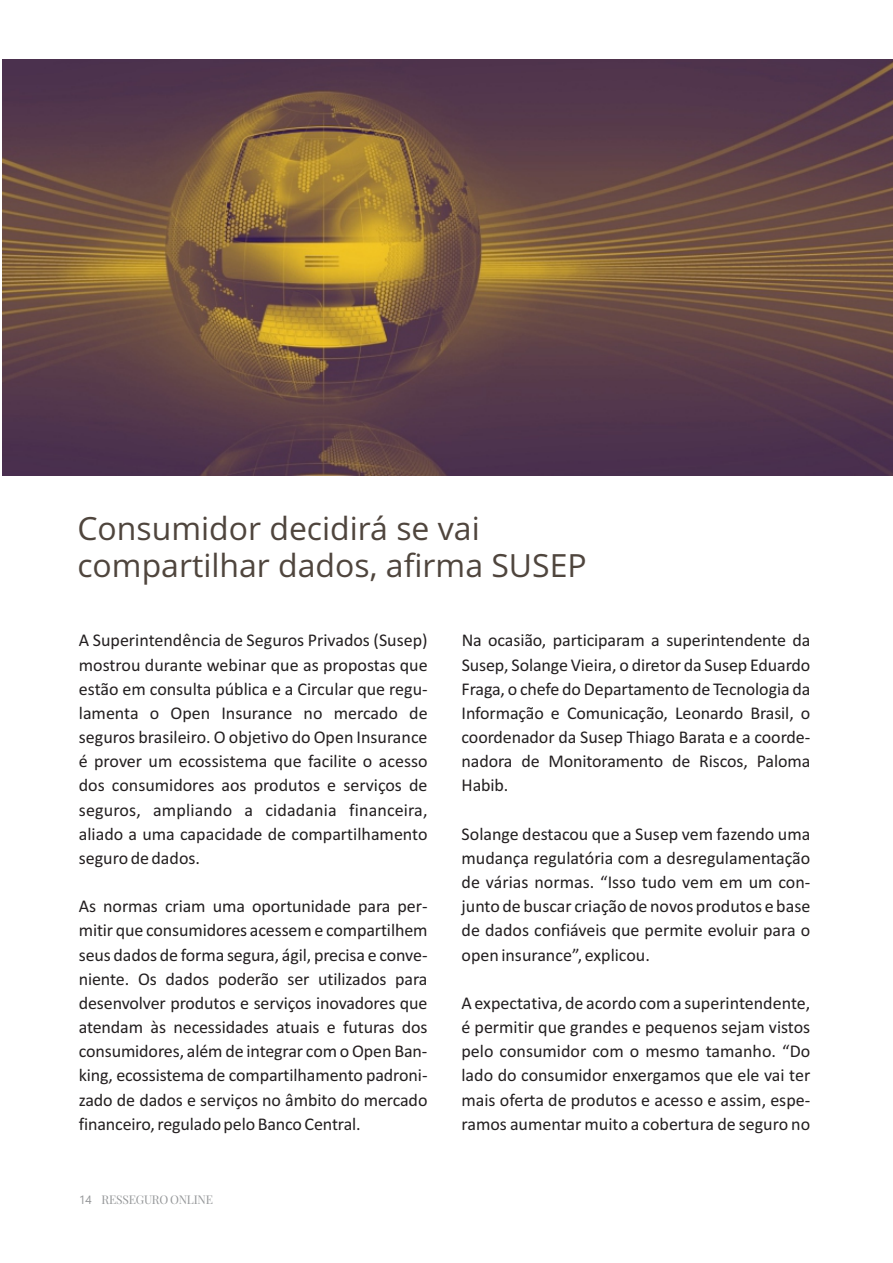
<style>
.page{position:relative;width:893px;height:1263px;background:#fff}
.page>*{position:absolute;margin:0;border:0;box-sizing:border-box;transform-origin:0 0}
.t1{font:31.95px/36.2px "Open Sans";color:#4f453d}
.t2{font:18px/24.2px "Calibri";letter-spacing:-.005em;color:#231f20}
.t3{font:12px "Playfair Display";letter-spacing:-.02em;color:#949698}
.s1{font-family:"Ebrima"}
</style>
<div class="page">
<img style="left:2px;top:59px;width:891px;height:417px">
<h1 class="t1" style="left:77px;top:514px;width:511px">Consumidor decidirá se vai compartilhar dados, afirma SUSEP</h1>
<p class="t2" style="left:79px;top:630px;width:350px">A Superintendência de Seguros Privados (Susep)</p>
<p class="t2" style="left:462px;top:630px;width:350px">Na ocasião, participaram a superintendente da</p>
<p class="t2" style="left:79px;top:654px;width:350px">mostrou durante webinar que as propostas que</p>
<p class="t2" style="left:462px;top:654px;width:350px">Susep, Solange Vieira, o diretor da Susep Eduardo</p>
<p class="t2" style="left:79px;top:678px;width:350px">estão em consulta pública e a Circular que regu-</p>
<p class="t2" style="left:462px;top:678px;width:350px">Fraga, o chefe do Departamento de Tecnologia da</p>
<p class="t2" style="left:79px;top:702px;width:350px">lamenta o Open Insurance no mercado de</p>
<p class="t2" style="left:462px;top:702px;width:350px">Informação e Comunicação, Leonardo Brasil, o</p>
<p class="t2" style="left:79px;top:726px;width:350px">seguros brasileiro. O objetivo do Open Insurance</p>
<p class="t2" style="left:462px;top:726px;width:350px">coordenador da Susep Thiago Barata e a coorde-</p>
<p class="t2" style="left:79px;top:751px;width:350px">é prover um ecossistema que facilite o acesso</p>
<p class="t2" style="left:462px;top:751px;width:350px">nadora de Monitoramento de Riscos, Paloma</p>
<p class="t2" style="left:79px;top:775px;width:350px">dos consumidores aos produtos e serviços de</p>
<p class="t2" style="left:462px;top:775px;width:48px">Habib.</p>
<p class="t2" style="left:79px;top:799px;width:350px">seguros, ampliando a cidadania financeira, aliado a uma capacidade de compartilhamento</p>
<p class="t2" style="left:462px;top:823px;width:350px">Solange destacou que a Susep vem fazendo uma</p>
<p class="t2" style="left:79px;top:847px;width:123px">seguro de dados.</p>
<p class="t2" style="left:462px;top:847px;width:350px">mudança regulatória com a desregulamentação de várias normas. “Isso tudo vem em um con-</p>
<p class="t2" style="left:79px;top:896px;width:350px">As normas criam uma oportunidade para per-</p>
<p class="t2" style="left:462px;top:896px;width:350px">junto de buscar criação de novos produtos e base</p>
<p class="t2" style="left:79px;top:920px;width:350px">mitir que consumidores acessem e compartilhem</p>
<p class="t2" style="left:462px;top:920px;width:350px">de dados confiáveis que permite evoluir para o</p>
<p class="t2" style="left:79px;top:944px;width:350px">seus dados de forma segura, ágil, precisa e conve-</p>
<p class="t2" style="left:462px;top:944px;width:190px">open insurance”, explicou.</p>
<p class="t2" style="left:79px;top:968px;width:350px">niente. Os dados poderão ser utilizados para desenvolver produtos e serviços inovadores que</p>
<p class="t2" style="left:462px;top:992px;width:350px">A expectativa, de acordo com a superintendente,</p>
<p class="t2" style="left:79px;top:1016px;width:350px">atendam às necessidades atuais e futuras dos</p>
<p class="t2" style="left:461px;top:1016px;width:350px">é permitir que grandes e pequenos sejam vistos</p>
<p class="t2" style="left:79px;top:1041px;width:350px">consumidores, além de integrar com o Open Ban-</p>
<p class="t2" style="left:461px;top:1041px;width:350px">pelo consumidor com o mesmo tamanho. “Do</p>
<p class="t2" style="left:79px;top:1065px;width:350px">king, ecossistema de compartilhamento padroni-</p>
<p class="t2" style="left:461px;top:1065px;width:350px">lado do consumidor enxergamos que ele vai ter</p>
<p class="t2" style="left:79px;top:1089px;width:350px">zado de dados e serviços no âmbito do mercado</p>
<p class="t2" style="left:461px;top:1089px;width:350px">mais oferta de produtos e acesso e assim, espe-</p>
<p class="t2" style="left:79px;top:1113px;width:284px">financeiro, regulado pelo Banco Central.</p>
<p class="t2" style="left:461px;top:1113px;width:350px">ramos aumentar muito a cobertura de seguro no</p>
<p class="t3" style="left:79px;top:1191px;width:135px"><span class="s1">14</span> RESSEGURO ONLINE</p>
</div>
